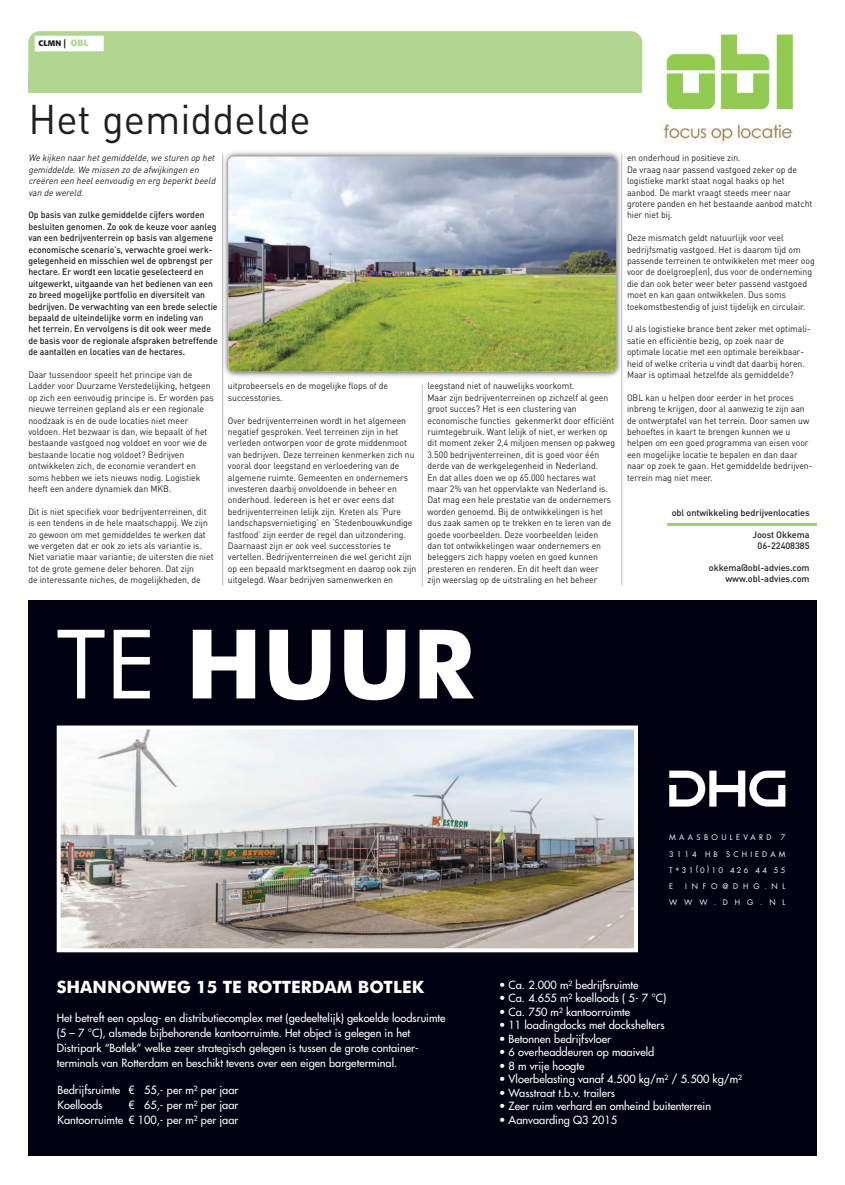
<style>
.page{position:relative;width:845px;height:1185px;background:#fff}
.page>*{position:absolute;margin:0;border:0;box-sizing:border-box;transform-origin:0 0}
.t1{font:700 96px "Futura BT";color:#fff}
.t2{font:41px "DIN";color:#231f20}
.t3{font:700 17px "Futura BT";color:#fff}
.t4{font:500 11px/15px "Futura Std";color:#fff}
.t5{font:9.2px/11.4px "DIN";color:#231f20;scale:.94 1}
.t6{font:500 9.2px/11.4px "DIN";color:#231f20;scale:.94 1}
.t7{font:italic 9.2px/11.4px "DIN";color:#231f20;scale:.94 1}
.t8{font:500 9.2px/11px "DIN";color:#231f20;text-align:center}
.t9{font:700 8px "Formata";color:#231f20}
.t10{font:7.5px/16.2px "Futura Std";letter-spacing:.445em;color:#fff;text-align:justify}
.t11{font:7.5px/16.2px "Futura Std";letter-spacing:.64em;color:#fff;text-align:right}
.s1{font-size:9px}
.s2{font-size:9px;color:#b0d68f}
.s3{font-weight:400}
</style>
<div class="page">
<div style="left:28px;top:600px;width:788px;height:556px;background:#010111"></div>
<svg style="left:669px;top:771px;width:116px;height:36px"></svg>
<div style="left:28px;top:31px;width:614px;height:62px;background:#b0d68f;border-radius:11px"></div>
<div style="left:36px;top:36px;width:67px;height:15px;background:#fff"></div>
<hr style="left:422px;top:385px;width:1px;height:202px;background:#bcbdc0">
<hr style="left:621px;top:154px;width:1px;height:432px;background:#bcbdc0">
<hr style="left:222px;top:154px;width:1px;height:432px;background:#bcbdc0">
<hr style="left:667px;top:523px;width:149px;height:3px;background:#9ecf75">
<img style="left:222px;top:152px;width:401px;height:228px">
<img style="left:228px;top:157px;width:388px;height:215px;border-radius:6px">
<img style="left:62px;top:730px;width:571px;height:217px">
<div style="left:57px;top:725px;width:581px;height:227px;border:4px solid #fff"></div>
<img style="left:661px;top:33px;width:134px;height:110px">
<p class="t9" style="left:38px;top:40px;width:52px">CLMN <span class="s1">|</span> <span class="s2">OBL</span></p>
<h2 class="t2" style="left:28px;top:95px;width:284px">Het gemiddelde</h2>
<p class="t7" style="left:28px;top:153px;width:202px">We kijken naar het gemiddelde, we sturen op het gemiddelde. We missen zo de afwijkingen en creëren een heel eenvoudig en erg beperkt beeld van de wereld.</p>
<p class="t6" style="left:28px;top:210px;width:203px">Op basis van zulke gemiddelde cijfers worden besluiten genomen. Zo ook de keuze voor aanleg van een bedrijventerrein op basis van algemene economische scenario’s, verwachte groei werk&shy;gelegenheid en misschien wel de opbrengst per hectare. Er wordt een locatie geselecteerd en uitgewerkt, uitgaande van het bedienen van een zo breed mogelijke portfolio en diversiteit van bedrijven. De verwachting van een brede selectie bepaald de uiteindelijke vorm en indeling van het terrein. En vervolgens is dit ook weer mede de basis voor de regionale afspraken betreffende de aantallen en locaties van de hectares.</p>
<p class="t5" style="left:28px;top:369px;width:199px">Daar tussendoor speelt het principe van de Ladder voor Duurzame Verstedelijking, hetgeen op zich een eenvoudig principe is. Er worden pas nieuwe terreinen gepland als er een regionale noodzaak is en de oude locaties niet meer voldoen. Het bezwaar is dan, wie bepaalt of het bestaande vastgoed nog voldoet en voor wie de bestaande locatie nog voldoet? Bedrijven ontwikkelen zich, de economie verandert en soms hebben we iets nieuws nodig. Logistiek heeft een andere dynamiek dan MKB.</p>
<p class="t5" style="left:28px;top:506px;width:199px">Dit is niet specifiek voor bedrijventerreinen, dit is een tendens in de hele maatschappij. We zijn zo gewoon om met gemiddeldes te werken dat we vergeten dat er ook zo iets als variantie is.<br>Niet variatie maar variantie; de uitersten die niet tot de grote gemene deler behoren. Dat zijn<br>de interessante niches, de mogelijkheden, de</p>
<p class="t5" style="left:228px;top:381px;width:172px">uitprobeersels en de mogelijke flops of de successtories.</p>
<p class="t5" style="left:228px;top:415px;width:202px">Over bedrijventerreinen wordt in het algemeen negatief gesproken. Veel terreinen zijn in het verleden ontworpen voor de grote middenmoot van bedrijven. Deze terreinen kenmerken zich nu vooral door leegstand en verloedering van de algemene ruimte. Gemeenten en ondernemers investeren daarbij onvoldoende in beheer en onderhoud. Iedereen is het er over eens dat bedrijventerreinen lelijk zijn. Kreten als ‘Pure landschapsvernietiging’ en ‘Stedenbouwkundige fastfood’ zijn eerder de regel dan uitzondering.<br>Daarnaast zijn er ook veel successtories te vertellen. Bedrijventerreinen die wel gericht zijn op een bepaald marktsegment en daarop ook zijn uitgelegd. Waar bedrijven samenwerken en</p>
<p class="t5" style="left:427px;top:381px;width:201px">leegstand niet of nauwelijks voorkomt.<br>Maar zijn bedrijventerreinen op zichzelf al geen groot succes? Het is een clustering van economische functies gekenmerkt door efficiënt ruimtegebruik. Want lelijk of niet, er werken op dit moment zeker 2,4 miljoen mensen op pakweg 3.500 bedrijventerreinen, dit is goed voor één derde van de werkgelegenheid in Nederland.<br>En dat alles doen we op 65.000 hectares wat maar 2% van het oppervlakte van Nederland is.<br>Dat mag een hele prestatie van de ondernemers worden genoemd. Bij de ontwikkelingen is het dus zaak samen op te trekken en te leren van de goede voorbeelden. Deze voorbeelden leiden<br>dan tot ontwikkelingen waar ondernemers en beleggers zich happy voelen en goed kunnen presteren en renderen. En dit heeft dan weer<br>zijn weerslag op de uitstraling en het beheer</p>
<p class="t5" style="left:627px;top:153px;width:199px">en onderhoud in positieve zin.<br>De vraag naar passend vastgoed zeker op de logistieke markt staat nogal haaks op het aanbod. De markt vraagt steeds meer naar grotere panden en het bestaande aanbod matcht hier niet bij.</p>
<p class="t5" style="left:627px;top:232px;width:201px">Deze mismatch geldt natuurlijk voor veel bedrijfsmatig vastgoed. Het is daarom tijd om passende terreinen te ontwikkelen met meer oog voor de doelgroep(en), dus voor de onderneming die dan ook beter weer beter passend vastgoed moet en kan gaan ontwikkelen. Dus soms toekomstbestendig of juist tijdelijk en circulair.</p>
<p class="t5" style="left:627px;top:324px;width:197px">U als logistieke brance bent zeker met optimali&shy;satie en efficiëntie bezig, op zoek naar de optimale locatie met een optimale bereikbaar&shy;heid of welke criteria u vindt dat daarbij horen.<br>Maar is optimaal hetzelfde als gemiddelde?</p>
<p class="t5" style="left:627px;top:392px;width:199px">OBL kan u helpen door eerder in het proces inbreng te krijgen, door al aanwezig te zijn aan de ontwerptafel van het terrein. Door samen uw behoeftes in kaart te brengen kunnen we u helpen om een goed programma van eisen voor een mogelijke locatie te bepalen en dan daar naar op zoek te gaan. Het gemiddelde bedrijven&shy;terrein mag niet meer.</p>
<p class="t8" style="left:672px;top:507px;width:139px">obl ontwikkeling bedrijvenlocaties</p>
<p class="t8" style="left:752px;top:529px;width:59px">Joost Okkema<br>06-22408385</p>
<p class="t8" style="left:709px;top:562px;width:102px;text-align:right">okkema@obl-advies.com www.obl-advies.com</p>
<h1 class="t1" style="left:57px;top:609px;width:418px"><span class="s3">TE</span> HUUR</h1>
<p class="t10" style="left:669px;top:830px;width:118px">MAASBOULEVARD 7<br>3114 HB SCHIEDAM T+31(0)10 426 44 55<br>E</p>
<p class="t11" style="left:669px;top:879px;width:118px">INFO@DHG.NL<br>WWW.DHG.NL</p>
<h3 class="t3" style="left:57px;top:977px;width:369px">SHANNONWEG 15 TE ROTTERDAM BOTLEK</h3>
<p class="t4" style="left:57px;top:1011px;width:390px">Het betreft een opslag- en distributiecomplex met (gedeeltelijk) gekoelde loodsruimte (5 – 7 °C), alsmede bijbehorende kantoorruimte. Het object is gelegen in het Distripark “Botlek” welke zeer strategisch gelegen is tussen de grote container&shy;terminals van Rotterdam en beschikt tevens over een eigen bargeterminal.</p>
<p class="t4" style="left:57px;top:1083px;width:182px">Bedrijfsruimte € 55,- per m² per jaar<br>Koelloods</p>
<p class="t4" style="left:57px;top:1098px;width:182px;text-align:right">€ 65,- per m² per jaar<br>Kantoorruimte € 100,- per m² per jaar</p>
<p class="t4" style="left:499px;top:978px;width:141px">• Ca. 2.000 m² bedrijfsruimte</p>
<p class="t4" style="left:499px;top:992px;width:169px">• Ca. 4.655 m² koelloods ( 5- 7 °C)</p>
<p class="t4" style="left:499px;top:1005px;width:133px">• Ca. 750 m² kantoorruimte</p>
<p class="t4" style="left:499px;top:1019px;width:167px">• 11 loadingdocks met dockshelters</p>
<p class="t4" style="left:499px;top:1032px;width:113px">• Betonnen bedrijfsvloer</p>
<p class="t4" style="left:499px;top:1046px;width:157px">• 6 overheaddeuren op maaiveld</p>
<p class="t4" style="left:499px;top:1059px;width:87px">• 8 m vrije hoogte</p>
<p class="t4" style="left:499px;top:1073px;width:244px">• Vloerbelasting vanaf 4.500 kg/m² / 5.500 kg/m²</p>
<p class="t4" style="left:499px;top:1086px;width:118px">• Wasstraat t.b.v. trailers</p>
<p class="t4" style="left:499px;top:1100px;width:214px">• Zeer ruim verhard en omheind buitenterrein</p>
<p class="t4" style="left:499px;top:1113px;width:120px">• Aanvaarding Q3 2015</p>
</div>
